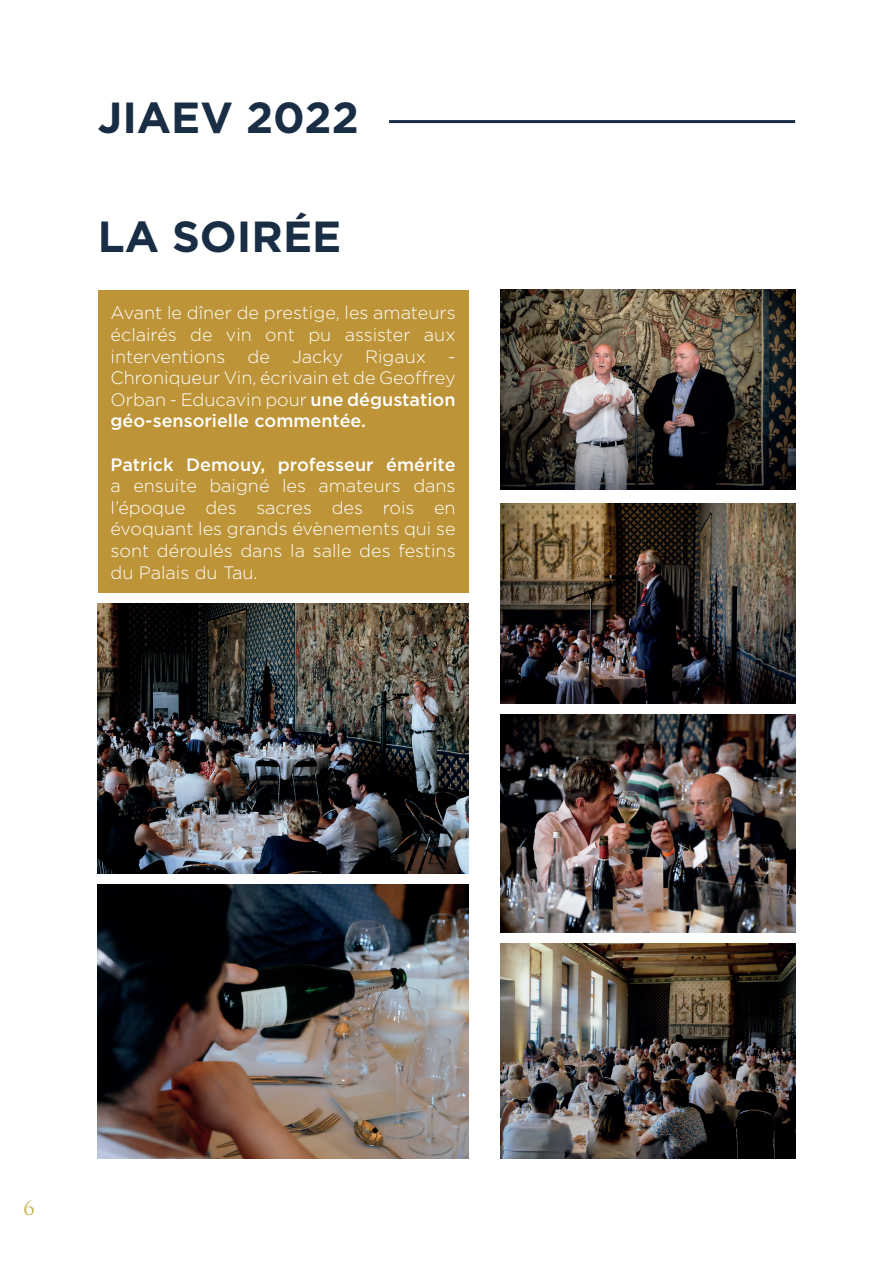
<style>
.page{position:relative;width:893px;height:1263px;background:#fff}
.page>*{position:absolute;margin:0;border:0;box-sizing:border-box;transform-origin:0 0}
.t1{font:700 43.5px "Gotham";color:#192d44}
.t2{font:19.5px "Trajan Pro";color:#c2b34c}
.t3{font:300 18px/21.6px "Gotham";color:#fff;text-align:justify}
.t4{font:500 18px "Gotham";color:#fff}
.s1{font-weight:500}
</style>
<div class="page">
<hr style="left:389px;top:120px;width:406px;height:3px;background:#192d44">
<div style="left:98px;top:290px;width:370px;height:303px;background:#bd9437"></div>
<img style="left:500px;top:289px;width:295px;height:201px">
<img style="left:500px;top:504px;width:295px;height:200px">
<img style="left:500px;top:714px;width:295px;height:218px">
<img style="left:98px;top:884px;width:370px;height:274px">
<img style="left:500px;top:943px;width:295px;height:215px">
<img style="left:98px;top:604px;width:370px;height:270px">
<h1 class="t1" style="left:98px;top:88px;width:262px">JIAEV 2022</h1>
<h1 class="t1" style="left:98px;top:207px;width:245px">LA SOIRÉE</h1>
<p class="t3" style="left:111px;top:302px;width:347px">Avant le dîner de prestige, les amateurs éclairés de vin ont pu assister aux interventions de Jacky Rigaux - Chroniqueur Vin, écrivain et de Geoffrey Orban - Educavin pour <span class="s1">une dégustation géo-sensorielle commentée.</span></p>
<p class="t4" style="left:111px;top:452px;width:347px">Patrick Demouy, professeur émérite</p>
<p class="t3" style="left:111px;top:475px;width:347px">a ensuite baigné les amateurs dans l’époque des sacres des rois en évoquant les grands évènements qui se sont déroulés dans la salle des festins du Palais du Tau.</p>
<p class="t2" style="left:23px;top:1195px;width:13px">6</p>
</div>
